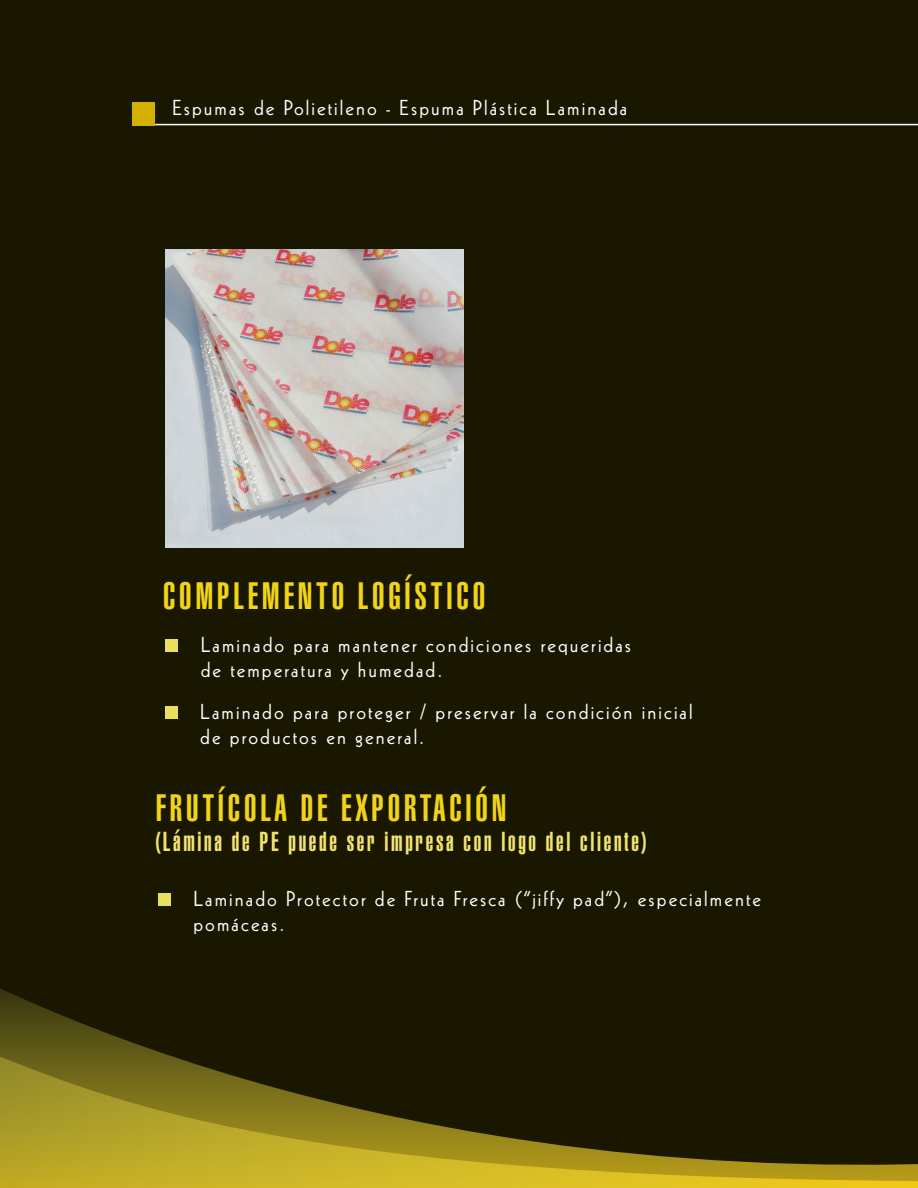
<style>
.page{position:relative;width:918px;height:1188px;background:#1a1700}
.page>*{position:absolute;margin:0;border:0;box-sizing:border-box;transform-origin:0 0}
.t1{font:37.5px "Helvetica LT Std Ultra Comp";letter-spacing:.1em;color:#f1d318}
.t2{font:27px "Helvetica LT Std Ultra Comp";letter-spacing:.1em;color:#f1e372}
.t3{font:21px/25.2px "Kabel LT Std";letter-spacing:.1em;color:#fff}
</style>
<div class="page">
<hr style="left:155px;top:124px;width:763px;height:1px;background:#fff">
<div style="left:132px;top:102px;width:23px;height:23px;background:#d4b000"></div>
<svg style="left:0;top:988px;width:130px;height:54px"></svg>
<svg style="left:0;top:1042px;width:918px;height:146px"></svg>
<div style="left:165px;top:639px;width:13px;height:12px;background:#e8e05e"></div>
<div style="left:165px;top:706px;width:13px;height:12px;background:#e8e05e"></div>
<div style="left:158px;top:893px;width:12px;height:12px;background:#e8e05e"></div>
<div style="left:168px;top:252px;width:314px;height:314px;background:#231f20;opacity:.1"></div>
<img style="left:166px;top:250px;width:297px;height:297px">
<p class="t3" style="left:172px;top:95px;width:456px">Espumas de Polietileno - Espuma Plástica Laminada</p>
<p class="t1" style="left:163px;top:574px;width:324px">COMPLEMENTO LOGÍSTICO</p>
<p class="t3" style="left:201px;top:632px;width:432px">Laminado para mantener condiciones requeridas de temperatura y humedad.</p>
<p class="t3" style="left:200px;top:699px;width:494px">Laminado para proteger / preservar la condición inicial de productos en general.</p>
<p class="t1" style="left:156px;top:786px;width:352px">FRUTÍCOLA DE EXPORTACIÓN</p>
<p class="t2" style="left:156px;top:826px;width:492px">(Lámina de PE puede ser impresa con logo del cliente)</p>
<p class="t3" style="left:193px;top:886px;width:569px">Laminado Protector de Fruta Fresca (“jiffy pad”), especialmente pomáceas.</p>
</div>
